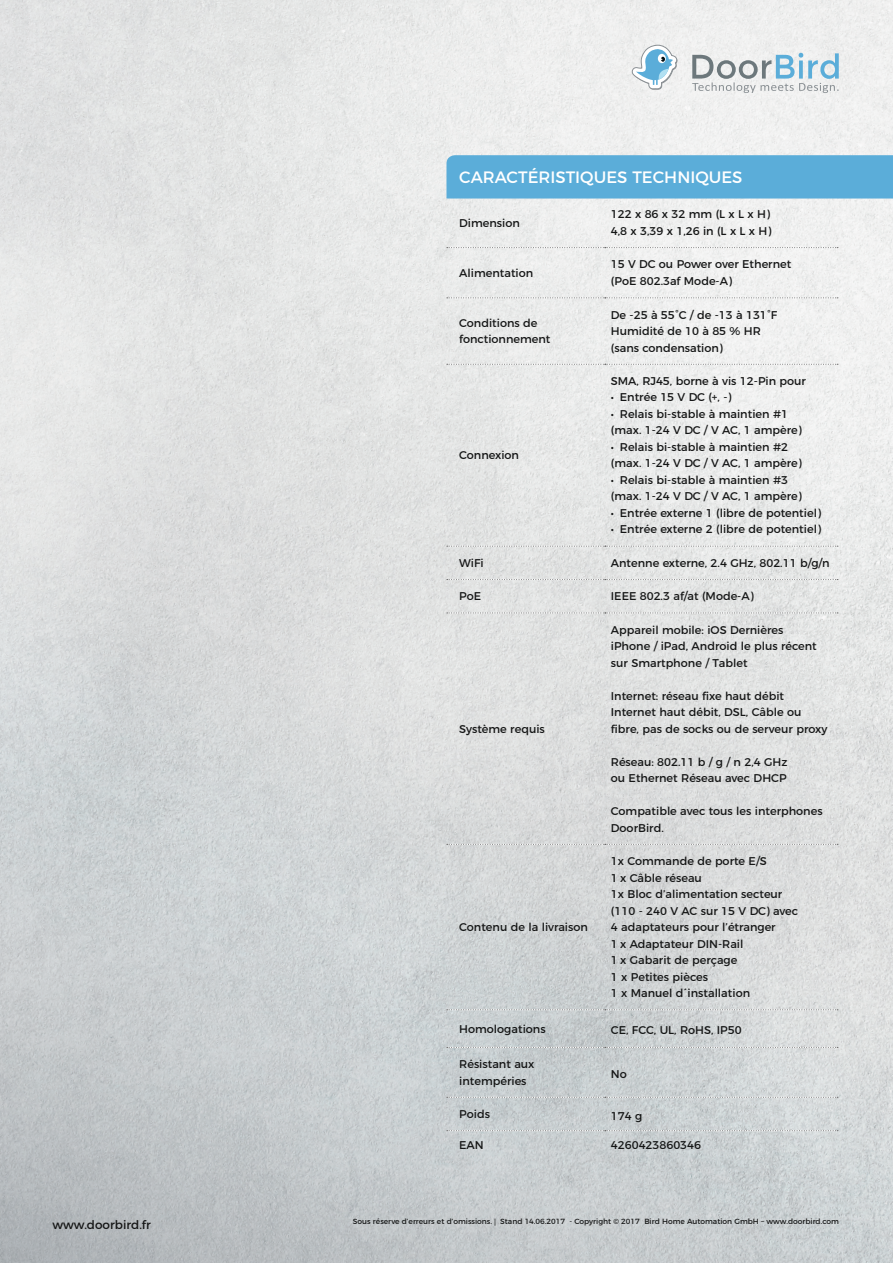
<style>
.page{position:relative;width:893px;height:1263px;background:#fff}
.page>*{position:absolute;margin:0;border:0;box-sizing:border-box;transform-origin:0 0}
.t1{font:16.5px "Montserrat";color:#fff}
.t2{font:12px "Montserrat";color:#151616}
.t3{font:11.25px/16.5px "Montserrat";color:#151616}
.t4{font:7.5px "Montserrat";color:#151616}
.s1{font-family:"Arial"}
</style>
<div class="page">
<img style="left:0;top:0;width:893px;height:1263px">
<svg style="left:447px;top:247px;width:391px;height:1px"></svg>
<svg style="left:447px;top:297px;width:391px;height:1px"></svg>
<svg style="left:447px;top:364px;width:391px;height:1px"></svg>
<svg style="left:447px;top:546px;width:391px;height:1px"></svg>
<svg style="left:447px;top:579px;width:391px;height:1px"></svg>
<svg style="left:447px;top:613px;width:391px;height:1px"></svg>
<svg style="left:447px;top:844px;width:391px;height:1px"></svg>
<svg style="left:447px;top:1009px;width:391px;height:1px"></svg>
<svg style="left:447px;top:1047px;width:391px;height:1px"></svg>
<svg style="left:447px;top:1097px;width:391px;height:1px"></svg>
<svg style="left:447px;top:1130px;width:391px;height:1px"></svg>
<svg style="left:632px;top:45px;width:46px;height:45px"></svg>
<svg style="left:692px;top:53px;width:147px;height:40px"></svg>
<div style="left:446px;top:155px;width:447px;height:44px;background:#5badd9"></div>
<p class="t2" style="left:52px;top:1215px;width:100px">www.doorbird.fr</p>
<h1 class="t1" style="left:459px;top:164px;width:285px">CARACTÉRISTIQUES TECHNIQUES</h1>
<p class="t3" style="left:459px;top:213px;width:62px">Dimension</p>
<p class="t3" style="left:611px;top:205px;width:162px">122 x 86 x 32 mm (L x L x H)<br>4,8 x 3,39 x 1,26 in (L x L x H)</p>
<p class="t3" style="left:459px;top:263px;width:76px">Alimentation</p>
<p class="t3" style="left:611px;top:255px;width:182px">15 V DC ou Power over Ethernet (PoE 802.3af Mode-A)</p>
<p class="t3" style="left:459px;top:314px;width:93px">Conditions de fonctionnement</p>
<p class="t3" style="left:611px;top:305px;width:168px">De -25 à 55°C / de -13 à 131°F<br>Humidité de 10 à 85 % HR (sans condensation)</p>
<p class="t3" style="left:459px;top:446px;width:61px">Connexion</p>
<p class="t3" style="left:611px;top:372px;width:197px">SMA, RJ45, borne à vis 12-Pin pour</p>
<p class="t3" style="left:611px;top:388px;width:122px">• Entrée 15 V DC (+, -)</p>
<p class="t3" style="left:611px;top:405px;width:192px">• Relais bi-stable à maintien #1 (max. 1-24 V DC / V AC, 1 ampère)</p>
<p class="t3" style="left:611px;top:438px;width:192px">• Relais bi-stable à maintien #2 (max. 1-24 V DC / V AC, 1 ampère)</p>
<p class="t3" style="left:611px;top:471px;width:192px">• Relais bi-stable à maintien #3 (max. 1-24 V DC / V AC, 1 ampère)</p>
<p class="t3" style="left:611px;top:504px;width:211px">• Entrée externe 1 (libre de potentiel)</p>
<p class="t3" style="left:611px;top:520px;width:211px">• Entrée externe 2 (libre de potentiel)</p>
<p class="t3" style="left:459px;top:554px;width:26px">WiFi</p>
<p class="t3" style="left:611px;top:554px;width:220px">Antenne externe, 2.4 GHz, 802.11 b/g/n</p>
<p class="t3" style="left:459px;top:587px;width:23px">PoE</p>
<p class="t3" style="left:611px;top:587px;width:144px">IEEE 802.3 af/at (Mode-A)</p>
<p class="t3" style="left:459px;top:719px;width:87px">Système requis</p>
<p class="t3" style="left:459px;top:918px;width:130px">Contenu de la livraison</p>
<p class="t3" style="left:611px;top:620px;width:207px">Appareil mobile: iOS Dernières iPhone / iPad, Android le plus récent sur Smartphone / Tablet</p>
<p class="t3" style="left:611px;top:686px;width:218px">Internet: réseau fixe haut débit<br>Internet haut débit, DSL, Câble ou fibre, pas de socks ou de serveur proxy</p>
<p class="t3" style="left:611px;top:752px;width:178px">Réseau: 802.11 b / g / n 2,4 GHz ou Ethernet Réseau avec DHCP</p>
<p class="t3" style="left:611px;top:802px;width:213px">Compatible avec tous les interphones<br>DoorBird.</p>
<p class="t3" style="left:611px;top:852px;width:189px">1x Commande de porte E/S<br>1 x Câble réseau<br>1x Bloc d’alimentation secteur (110 - 240 V AC sur 15 V DC) avec<br>4 adaptateurs pour l’étranger<br>1 x Adaptateur DIN-Rail<br>1 x Gabarit de perçage<br>1 x Petites pièces<br>1 x Manuel d´installation</p>
<p class="t3" style="left:459px;top:1019px;width:88px">Homologations</p>
<p class="t3" style="left:611px;top:1021px;width:132px">CE, FCC, UL, RoHS, IP50</p>
<p class="t3" style="left:459px;top:1055px;width:77px">Résistant aux intempéries</p>
<p class="t3" style="left:611px;top:1065px;width:17px">No</p>
<p class="t3" style="left:459px;top:1105px;width:32px">Poids</p>
<p class="t3" style="left:611px;top:1106px;width:33px">174 g</p>
<p class="t3" style="left:459px;top:1136px;width:26px">EAN</p>
<p class="t3" style="left:611px;top:1136px;width:92px">4260423860346</p>
<p class="t4" style="left:353px;top:1215px;width:145px">Sous réserve d‘erreurs et d‘omissions. <span class="s1">|</span></p>
<p class="t4" style="left:500px;top:1215px;width:340px">Stand 14.06.2017 - Copyright © 2017 Bird Home Automation GmbH – www.doorbird.com</p>
</div>
